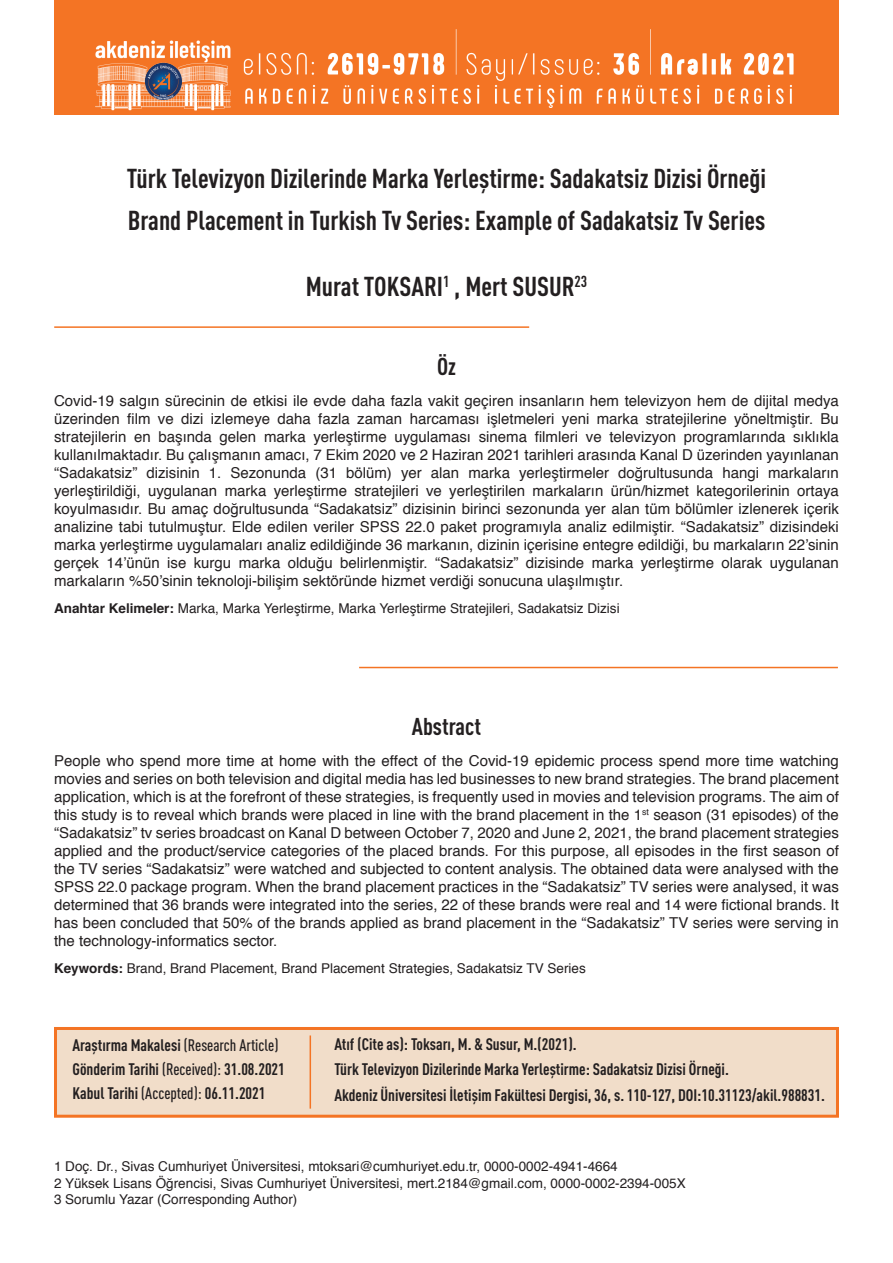
<style>
.page{position:relative;width:893px;height:1263px;background:#fff}
.page>*{position:absolute;margin:0;border:0;box-sizing:border-box;transform-origin:0 0}
.başlık{font:700 condensed 27px "DIN Pro";color:#231f20}
.alt_baslik{font:700 condensed 24px "DIN Pro";color:#231f20}
.t1{font:700 condensed 16.5px "DIN Pro";color:#231f20}
.özet{font:15px/18px "Helvetica";color:#231f20;text-align:justify}
.dipnot{font:13.5px "Helvetica";color:#231f20}
.özet-2{font:13.5px "Helvetica";color:#231f20}
.s1{font-weight:700}
.s2{font-weight:500}
</style>
<div class="page">
<div style="left:54px;top:0;width:785px;height:115px;background:#f47424"></div>
<img style="left:95px;top:29px;width:699px;height:82px">
<div style="left:54px;top:1027px;width:785px;height:91px;background:#f1ddc9;border:3px solid #f47424"></div>
<hr style="left:54px;top:326px;width:475px;height:2px;background:#f47424">
<hr style="left:359px;top:667px;width:479px;height:1px;background:#f47424">
<hr style="left:310px;top:1035px;width:1px;height:73px;background:#f47424">
<p class="başlık" style="left:127px;top:158px;width:641px">Türk Televizyon Dizilerinde Marka Yerleştirme: Sadakatsiz Dizisi Örneği</p>
<p class="başlık" style="left:128px;top:200px;width:639px">Brand Placement in Turkish Tv Series: Example of Sadakatsiz Tv Series</p>
<p class="başlık" style="left:306px;top:266px;width:283px">Murat TOKSARI<sup>1</sup> , Mert SUSUR<sup>23</sup></p>
<p class="alt_baslik" style="left:437px;top:349px;width:20px">Öz</p>
<p class="özet" style="left:54px;top:392px;width:786px">Covid-19 salgın sürecinin de etkisi ile evde daha fazla vakit geçiren insanların hem televizyon hem de dijital medya üzerinden film ve dizi izlemeye daha fazla zaman harcaması işletmeleri yeni marka stratejilerine yöneltmiştir. Bu stratejilerin en başında gelen marka yerleştirme uygulaması sinema filmleri ve televizyon programlarında sıklıkla kullanılmaktadır. Bu çalışmanın amacı, 7 Ekim 2020 ve 2 Haziran 2021 tarihleri arasında Kanal D üzerinden yayınlanan “Sadakatsiz” dizisinin 1. Sezonunda (31 bölüm) yer alan marka yerleştirmeler doğrultusunda hangi markaların yerleştirildiği, uygulanan marka yerleştirme stratejileri ve yerleştirilen markaların ürün/hizmet kategorilerinin ortaya koyulmasıdır. Bu amaç doğrultusunda “Sadakatsiz” dizisinin birinci sezonunda yer alan tüm bölümler izlenerek içerik analizine tabi tutulmuştur. Elde edilen veriler SPSS 22.0 paket programıyla analiz edilmiştir. “Sadakatsiz” dizisindeki marka yerleştirme uygulamaları analiz edildiğinde 36 markanın, dizinin içerisine entegre edildiği, bu markaların 22’sinin gerçek 14’ünün ise kurgu marka olduğu belirlenmiştir. “Sadakatsiz” dizisinde marka yerleştirme olarak uygulanan markaların %50’sinin teknoloji-bilişim sektöründe hizmet verdiği sonucuna ulaşılmıştır.</p>
<p class="özet-2" style="left:54px;top:597px;width:567px"><span class="s1">Anahtar Kelimeler:</span> Marka, Marka Yerleştirme, Marka Yerleştirme Stratejileri, Sadakatsiz Dizisi</p>
<p class="alt_baslik" style="left:412px;top:708px;width:71px">Abstract</p>
<p class="özet" style="left:54px;top:752px;width:786px">People who spend more time at home with the effect of the Covid-19 epidemic process spend more time watching movies and series on both television and digital media has led businesses to new brand strategies. The brand placement application, which is at the forefront of these strategies, is frequently used in movies and television programs. The aim of this study is to reveal which brands were placed in line with the brand placement in the 1<sup>st</sup> season (31 episodes) of the “Sadakatsiz” tv series broadcast on Kanal D between October 7, 2020 and June 2, 2021, the brand placement strategies applied and the product/service categories of the placed brands. For this purpose, all episodes in the first season of the TV series “Sadakatsiz” were watched and subjected to content analysis. The obtained data were analysed with the SPSS 22.0 package program. When the brand placement practices in the “Sadakatsiz” TV series were analysed, it was determined that 36 brands were integrated into the series, 22 of these brands were real and 14 were fictional brands. It has been concluded that 50% of the brands applied as brand placement in the “Sadakatsiz” TV series were serving in the technology-informatics sector.</p>
<p class="özet-2" style="left:54px;top:957px;width:533px"><span class="s1">Keywords:</span> Brand, Brand Placement, Brand Placement Strategies, Sadakatsiz TV Series</p>
<p class="t1" style="left:72px;top:1033px;width:207px">Araştırma Makalesi <span class="s2">(Research Article)</span></p>
<p class="t1" style="left:72px;top:1057px;width:214px">Gönderim Tarihi <span class="s2">(Received):</span> 31.08.2021</p>
<p class="t1" style="left:72px;top:1081px;width:194px">Kabul Tarihi <span class="s2">(Accepted):</span> 06.11.2021</p>
<p class="t1" style="left:334px;top:1031px;width:244px">Atıf (Cite as): Toksarı, M. &amp; Susur, M.(2021).</p>
<p class="t1" style="left:334px;top:1057px;width:396px">Türk Televizyon Dizilerinde Marka Yerleştirme: Sadakatsiz Dizisi Örneği.</p>
<p class="t1" style="left:334px;top:1082px;width:492px">Akdeniz Üniversitesi İletişim Fakültesi Dergisi, 36, s. 110-127, DOI:10.31123/akil.988831.</p>
<p class="dipnot" style="left:54px;top:1156px;width:565px">1 Doç. Dr., Sivas Cumhuriyet Üniversitesi, mtoksari@cumhuriyet.edu.tr, 0000-0002-4941-4664</p>
<p class="dipnot" style="left:54px;top:1172px;width:633px">2 Yüksek Lisans Öğrencisi, Sivas Cumhuriyet Üniversitesi, mert.2184@gmail.com, 0000-0002-2394-005X</p>
<p class="dipnot" style="left:54px;top:1189px;width:245px">3 Sorumlu Yazar (Corresponding Author)</p>
</div>
